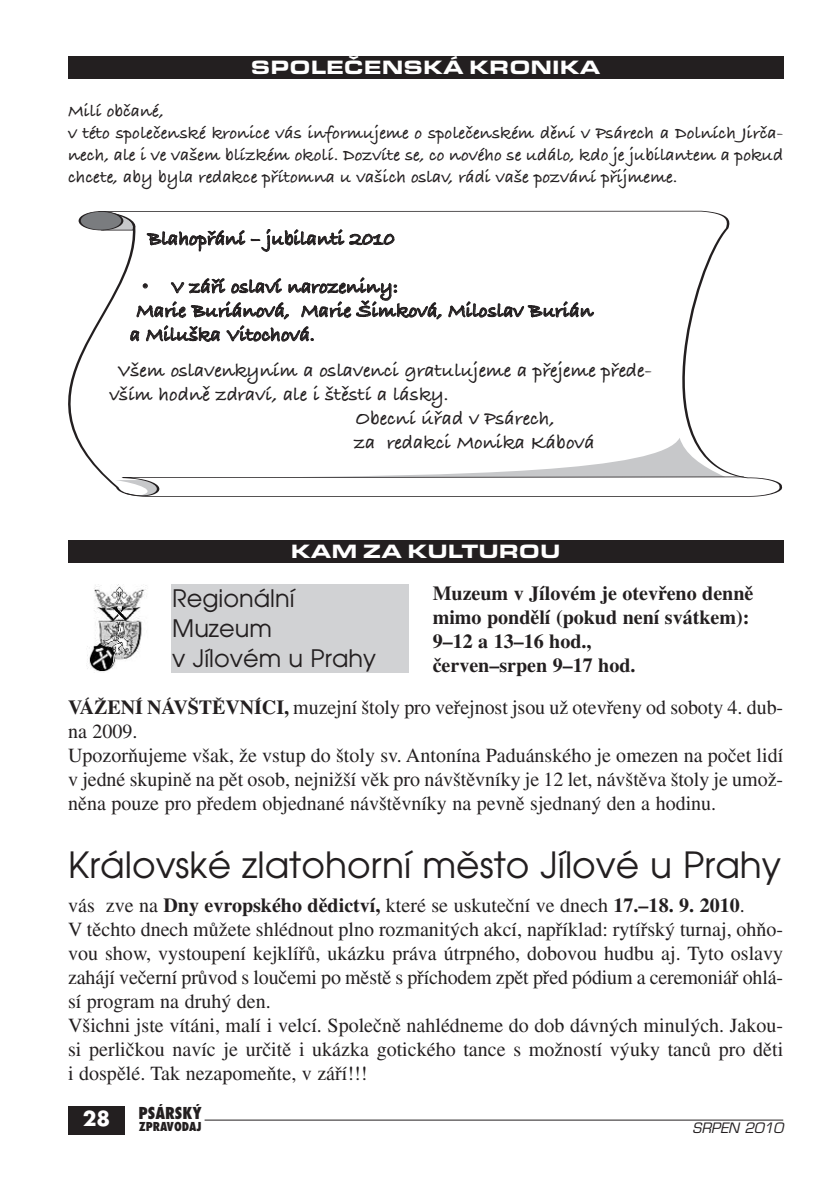
<style>
.page{position:relative;width:840px;height:1191px;background:#fff}
.page>*{position:absolute;margin:0;border:0;box-sizing:border-box;transform-origin:0 0}
.t1{font:36px "Avant Garde CE";color:#231f20}
.t2{font:24px/30px "Avant Garde CE";color:#231f20}
.t3{font:20px/24px "Times CE";color:#231f20}
.t4{font:20px "Bradley Hand ITCTT Bold";color:#231f20}
.t5{font:700 20px/24px "Times CE";color:#231f20}
.t6{font:20px "Eurostile TCE Blac Exte";color:#fff}
.t7{font:700 20px "Futura CE";color:#fff}
.t8{font:18px/22px "Bradley Hand ITCTT Bold";color:#231f20}
.t9{font:800 condensed 16px "Futura CE";color:#231f20}
.t10{font:italic 14px "Eurostile CE";color:#231f20}
.t11{font:800 condensed 12px "Futura CE";color:#231f20}
.s1{font-weight:700}
</style>
<div class="page">
<div style="left:68px;top:1106px;width:57px;height:28px;background:#231f20"></div>
<hr style="left:204px;top:1119px;width:578px;height:1px;background:#231f20">
<div style="left:68px;top:57px;width:714px;height:22px;background:#231f20"></div>
<svg style="left:68px;top:211px;width:713px;height:286px"></svg>
<svg style="left:84px;top:438px;width:661px;height:59px"></svg>
<div style="left:80px;top:211px;width:42px;height:19px;background:#7a7c7f;border-radius:50%"></div>
<div style="left:79px;top:211px;width:44px;height:20px;border:1px solid #231f20;border-radius:50%"></div>
<div style="left:68px;top:541px;width:714px;height:22px;background:#231f20"></div>
<div style="left:68px;top:585px;width:340px;height:88px;background:#d1d2d4"></div>
<div style="left:68px;top:585px;width:102px;height:88px;background:#fff"></div>
<img style="left:86px;top:585px;width:61px;height:88px">
<p class="t6" style="left:251px;top:55px;width:351px">SPOLEČENSKÁ KRONIKA</p>
<p class="t8" style="left:68px;top:99px;width:716px">Milí občané,<br>v této společenské kronice vás informujeme o společenském dění v Psárech a Dolních Jirča&shy;nech, ale i ve vašem blízkém okolí. Dozvíte se, co nového se událo, kdo je jubilantem a pokud chcete, aby byla redakce přítomna u vašich oslav, rádi vaše pozvání přijmeme.</p>
<p class="t4" style="left:148px;top:223px;width:248px">Blahopřání – jubilanti 2010</p>
<p class="t4" style="left:142px;top:271px;width:257px">• V září oslaví narozeniny:</p>
<p class="t4" style="left:136px;top:295px;width:458px">Marie Buriánová, Marie Šimková, Miloslav Burián</p>
<p class="t4" style="left:130px;top:319px;width:186px">a Miluška Vitochová.</p>
<p class="t4" style="left:117px;top:355px;width:536px">Všem oslavenkyním a oslavenci gratulujeme a přejeme přede-</p>
<p class="t4" style="left:109px;top:379px;width:340px">vším hodně zdraví, ale i štěstí a lásky.</p>
<p class="t4" style="left:355px;top:403px;width:201px">Obecní úřad v Psárech,</p>
<p class="t4" style="left:354px;top:427px;width:242px">za redakci Monika Kábová</p>
<p class="t6" style="left:290px;top:539px;width:271px">KAM ZA KULTUROU</p>
<p class="t5" style="left:432px;top:583px;width:322px">Muzeum v Jílovém je otevfieno dennû mimo pondûlí (pokud není svátkem):<br>9–12 a 13–16 hod.,<br>ãerven–srpen 9–17 hod.</p>
<p class="t3" style="left:68px;top:697px;width:716px"><span class="s1">VÁÎENÍ NÁV·TùVNÍCI,</span> muzejní ‰toly pro vefiejnost jsou uÏ otevfieny od soboty 4. dub&shy;na 2009.<br>UpozorÀujeme v‰ak, Ïe vstup do ‰toly sv. Antonína Paduánského je omezen na poãet lidí v jedné skupinû na pût osob, nejniÏ‰í vûk pro náv‰tûvníky je 12 let, náv‰tûva ‰toly je umoÏ&shy;nûna pouze pro pfiedem objednané náv‰tûvníky na pevnû sjednan˘ den a hodinu.</p>
<h1 class="t1" style="left:68px;top:851px;width:714px">Královské zlatohorní město Jílové u Prahy</h1>
<p class="t3" style="left:68px;top:895px;width:716px">vás zve na <span class="s1">Dny evropského dûdictví,</span> které se uskuteãní ve dnech <span class="s1">17.–18. 9. 2010</span>.<br>V tûchto dnech mÛÏete shlédnout plno rozmanit˘ch akcí, napfiíklad: rytífisk˘ turnaj, ohÀo&shy;vou show, vystoupení kejklífiÛ, ukázku práva útrpného, dobovou hudbu aj. Tyto oslavy zahájí veãerní prÛvod s louãemi po mûstû s pfiíchodem zpût pfied pódium a ceremoniáfi ohlá&shy;sí program na druh˘ den.<br>V‰ichni jste vítáni, malí i velcí. Spoleãnû nahlédneme do dob dávn˘ch minul˘ch. Jakou&shy;si perliãkou navíc je urãitû i ukázka gotického tance s moÏností v˘uky tancÛ pro dûti i dospûlé. Tak nezapomeÀte, v záfií!!!</p>
<p class="t2" style="left:172px;top:585px;width:205px">Regionální<br>Muzeum<br>v Jílovém u Prahy</p>
<p class="t7" style="left:83px;top:1109px;width:29px">28</p>
<p class="t9" style="left:138px;top:1106px;width:65px">PSÁRSKÝ</p>
<p class="t11" style="left:139px;top:1121px;width:64px">ZPRAVODAJ</p>
<p class="t10" style="left:692px;top:1123px;width:92px">SRPEN 2010</p>
</div>
